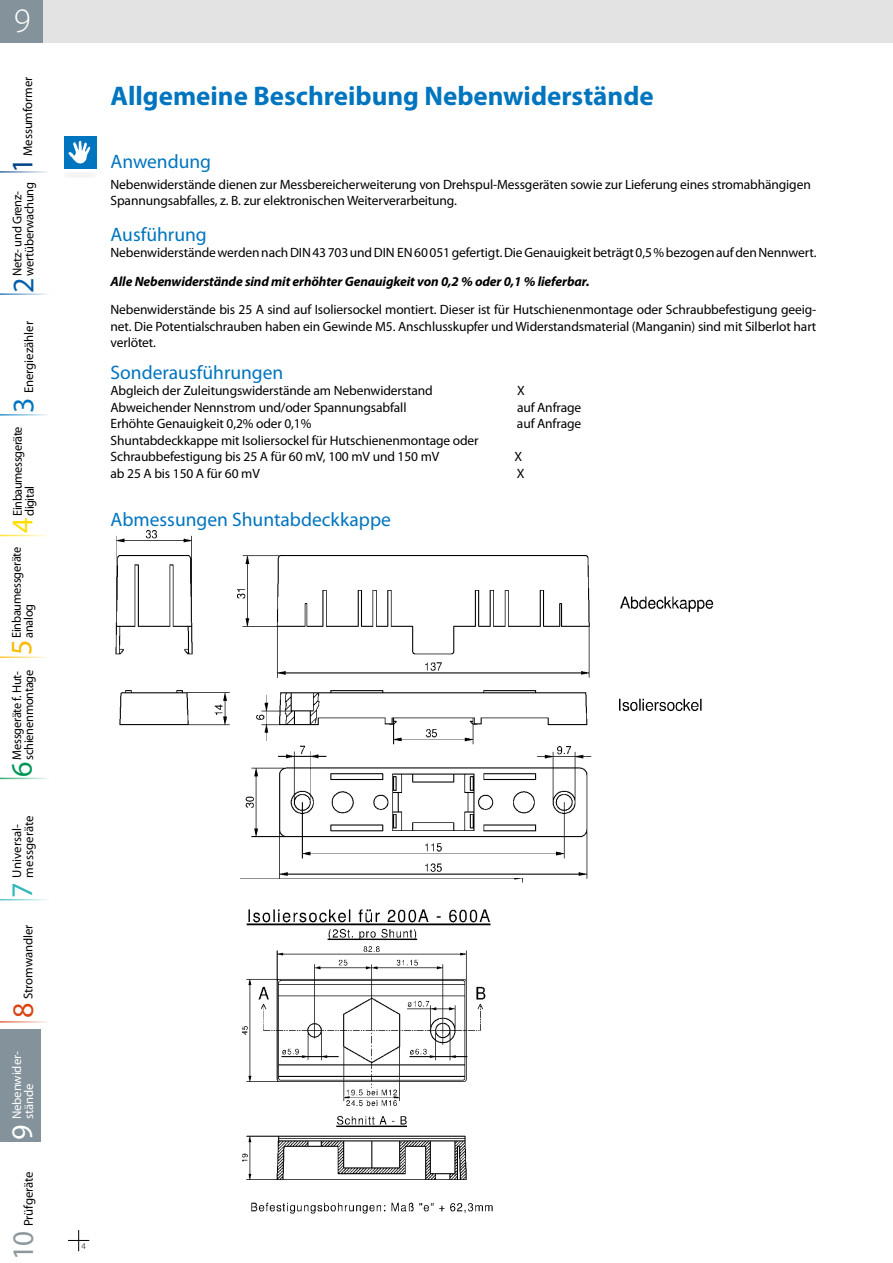
<style>
.page{position:relative;width:893px;height:1263px;background:#fff}
.page>*{position:absolute;margin:0;border:0;box-sizing:border-box;transform-origin:0 0}
.t1{font:300 34.35px "Myriad Pro";color:#fff}
.t2{font:30px "Myriad Pro";color:#8d989e}
.t3{font:30px "Myriad Pro";color:#048}
.t4{font:30px "Myriad Pro";color:#005da9}
.t5{font:30px "Myriad Pro";color:#fbba00}
.t6{font:30px "Myriad Pro";color:#fff}
.t7{font:30px "Myriad Pro";color:#0075bf}
.t8{font:30px "Myriad Pro";color:#fd0}
.t9{font:30px "Myriad Pro";color:#009655}
.t10{font:30px "Myriad Pro";color:#31b7bc}
.t11{font:30px "Myriad Pro";color:#da4415}
.t12{font:700 27px "Myriad Pro";color:#0075bf}
.t13{font:19.5px "Myriad Pro";color:#0075bf}
.t14{font:13.5px/16.5px "Myriad Pro";letter-spacing:-.01em;color:#000}
.t15{font:italic 700 13.5px "Myriad Pro";letter-spacing:-.01em;color:#000}
.t16{font:12.75px/12px "Myriad Pro";letter-spacing:-.02em;color:#000}
.t17{font:12.75px/12px "Myriad Pro";letter-spacing:.01em;color:#000}
.t18{font:12.75px/12px "Myriad Pro";letter-spacing:-.01em;color:#fff}
.t19{font:12.75px "Myriad Pro";color:#000}
.t20{font:300 9px "Myriad Pro";color:#000}
</style>
<div class="page">
<svg style="left:68px;top:1230px;width:21px;height:21px"></svg>
<div style="left:0;top:0;width:893px;height:43px;background:#e3e3e3"></div>
<div style="left:0;top:0;width:43px;height:43px;background:#83929b"></div>
<div style="left:0;top:1029px;width:41px;height:113px;background:#83929b"></div>
<hr style="left:0;top:293px;width:50px;height:2px;background:#005da9">
<hr style="left:0;top:171px;width:50px;height:2px;background:#048">
<hr style="left:0;top:656px;width:50px;height:2px;background:#fbba00">
<hr style="left:0;top:414px;width:50px;height:2px;background:#0075bf">
<hr style="left:0;top:535px;width:50px;height:1px;background:#fd0">
<hr style="left:0;top:778px;width:50px;height:1px;background:#009655">
<hr style="left:0;top:899px;width:50px;height:1px;background:#31b7bc">
<hr style="left:0;top:1021px;width:50px;height:2px;background:#da4415">
<img style="left:115px;top:530px;width:599px;height:348px">
<img style="left:240px;top:878px;width:348px;height:336px">
<div style="left:64px;top:136px;width:32px;height:33px;background:#0075bf"></div>
<img style="left:68px;top:141px;width:23px;height:23px">
<div style="left:64px;top:172px;width:32px;height:6px;background:#f5f5f5"></div>
<h1 class="t1" style="left:14px;top:0;width:18px">9</h1>
<p class="t16" style="left:22px;top:156px;width:81px;rotate:-90deg">Messumformer</p>
<p class="t16" style="left:11px;top:276px;width:95px;rotate:-90deg">Netz- und Grenz&shy;wertüberwachung</p>
<h2 class="t3" style="left:4px;top:173px;width:17px;rotate:-90deg">1</h2>
<h2 class="t4" style="left:5px;top:293px;width:17px;rotate:-90deg">2</h2>
<p class="t19" style="left:21px;top:393px;width:74px;rotate:-90deg">Energiezähler</p>
<h2 class="t7" style="left:5px;top:413px;width:17px;rotate:-90deg">3</h2>
<p class="t16" style="left:11px;top:516px;width:91px;rotate:-90deg">Einbaumessgeräte digital</p>
<h2 class="t8" style="left:4px;top:533px;width:17px;rotate:-90deg">4</h2>
<p class="t16" style="left:10px;top:638px;width:93px;rotate:-90deg">Einbaumessgeräte analog</p>
<h2 class="t5" style="left:3px;top:655px;width:17px;rotate:-90deg">5</h2>
<p class="t16" style="left:11px;top:760px;width:91px;rotate:-90deg">Messgeräte f. Hut&shy;schienenmontage</p>
<h2 class="t9" style="left:3px;top:776px;width:17px;rotate:-90deg">6</h2>
<p class="t17" style="left:11px;top:878px;width:64px;rotate:-90deg">Universal&shy;messgeräte</p>
<h2 class="t10" style="left:3px;top:898px;width:17px;rotate:-90deg">7</h2>
<p class="t16" style="left:22px;top:999px;width:75px;rotate:-90deg">Stromwandler</p>
<h2 class="t11" style="left:5px;top:1018px;width:17px;rotate:-90deg">8</h2>
<p class="t18" style="left:11px;top:1119px;width:70px;rotate:-90deg">Nebenwider&shy;stände</p>
<h2 class="t6" style="left:4px;top:1140px;width:17px;rotate:-90deg">9</h2>
<p class="t16" style="left:22px;top:1226px;width:56px;rotate:-90deg">Prüfgeräte</p>
<h2 class="t2" style="left:5px;top:1260px;width:30px;rotate:-90deg">10</h2>
<h3 class="t12" style="left:111px;top:79px;width:545px">Allgemeine Beschreibung Nebenwiderstände</h3>
<h3 class="t13" style="left:111px;top:149px;width:102px">Anwendung</h3>
<p class="t14" style="left:111px;top:176px;width:702px">Nebenwiderstände dienen zur Messbereicherweiterung von Drehspul-Messgeräten sowie zur Lieferung eines stromabhängigen<br>Spannungsabfalles, z. B. zur elektronischen Weiterverarbeitung.</p>
<h3 class="t13" style="left:111px;top:222px;width:98px">Ausführung</h3>
<p class="t14" style="left:111px;top:244px;width:707px">Nebenwiderstände werden nach DIN 43 703 und DIN EN 60 051 gefertigt. Die Genauigkeit beträgt 0,5 % bezogen auf den Nennwert.</p>
<p class="t15" style="left:111px;top:273px;width:481px">Alle Nebenwiderstände sind mit erhöhter Genauigkeit von 0,2 % oder 0,1 % lieferbar.</p>
<p class="t14" style="left:111px;top:301px;width:707px;text-align:justify">Nebenwiderstände bis 25 A sind auf Isoliersockel montiert. Dieser ist für Hutschienenmontage oder Schraubbefestigung geeig&shy;net. Die Potentialschrauben haben ein Gewinde M5. Anschlusskupfer und Widerstandsmaterial (Manganin) sind mit Silberlot hart verlötet.</p>
<h3 class="t13" style="left:111px;top:360px;width:174px">Sonderausführungen</h3>
<p class="t14" style="left:111px;top:382px;width:324px">Abgleich der Zuleitungswiderstände am Nebenwiderstand</p>
<p class="t14" style="left:517px;top:382px;width:9px">X</p>
<p class="t14" style="left:111px;top:399px;width:297px">Abweichender Nennstrom und/oder Spannungsabfall</p>
<p class="t14" style="left:517px;top:399px;width:66px">auf Anfrage</p>
<p class="t14" style="left:111px;top:415px;width:202px">Erhöhte Genauigkeit 0,2% oder 0,1%</p>
<p class="t14" style="left:517px;top:415px;width:66px">auf Anfrage</p>
<p class="t14" style="left:111px;top:432px;width:370px">Shuntabdeckkappe mit Isoliersockel für Hutschienenmontage oder<br>Schraubbefestigung bis 25 A für 60 mV, 100 mV und 150 mV</p>
<p class="t14" style="left:514px;top:448px;width:9px">X</p>
<p class="t14" style="left:111px;top:465px;width:151px">ab 25 A bis 150 A für 60 mV</p>
<p class="t14" style="left:517px;top:465px;width:9px">X</p>
<h3 class="t13" style="left:111px;top:507px;width:282px">Abmessungen Shuntabdeckkappe</h3>
<p class="t20" style="left:82px;top:1241px;width:6px">4</p>
</div>
